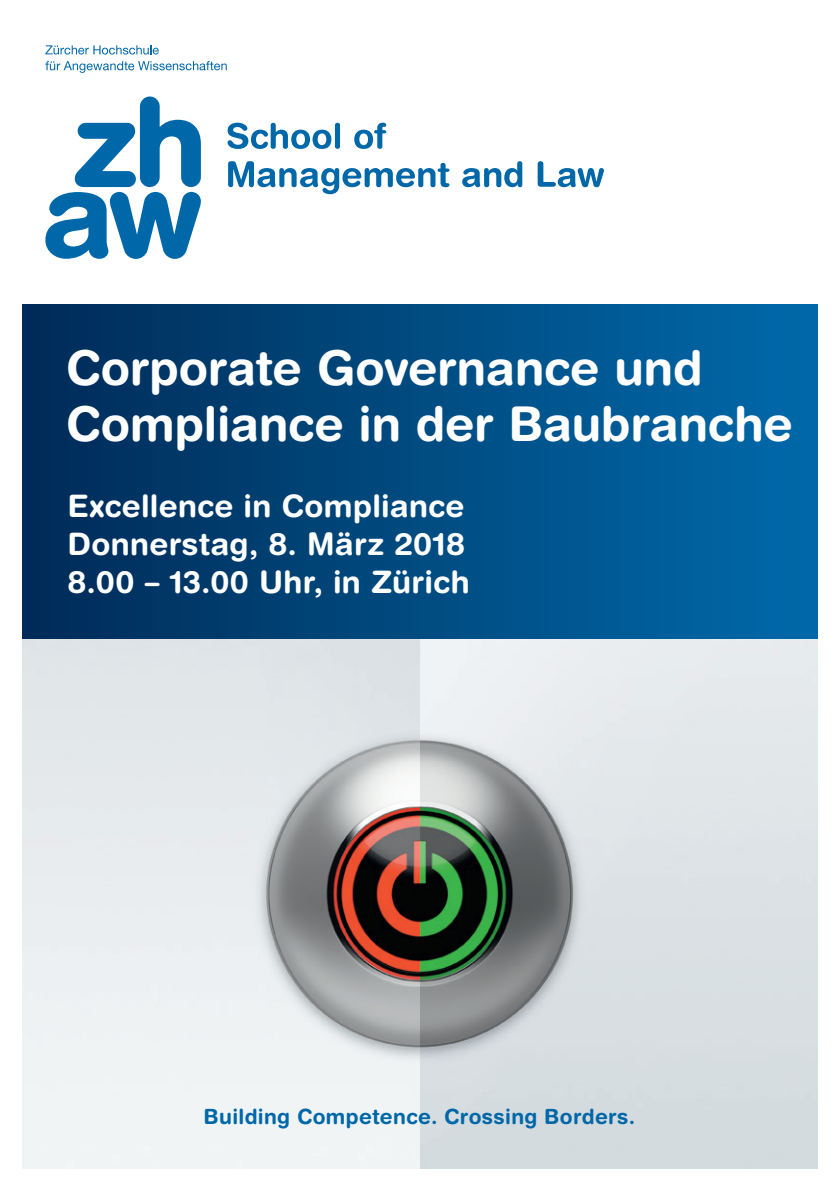
<style>
.page{position:relative;width:840px;height:1191px;background:#fff}
.page>*{position:absolute;margin:0;border:0;box-sizing:border-box;transform-origin:0 0}
.t1{font:700 48px/56px "Helvetica Rounded LT Std";letter-spacing:-.005em;color:#fff}
.t2{font:700 31px/38px "Helvetica Rounded LT Std";letter-spacing:.01em;color:#fff}
.t3{font:700 21px "Helvetica Rounded LT Std";letter-spacing:.015em;color:#0068a9}
</style>
<div class="page">
<img style="left:23px;top:638px;width:793px;height:530px">
<div style="left:23px;top:304px;width:793px;height:334px;background:linear-gradient(to right,#002b57,#006aaa)"></div>
<svg style="left:45px;top:96px;width:156px;height:163px"></svg>
<svg style="left:45px;top:45px;width:114px;height:10px"></svg>
<svg style="left:45px;top:61px;width:182px;height:12px"></svg>
<svg style="left:228px;top:161px;width:221px;height:33px"></svg>
<svg style="left:462px;top:161px;width:60px;height:26px"></svg>
<svg style="left:537px;top:161px;width:66px;height:26px"></svg>
<div style="left:335px;top:123px;width:5px;height:26px;background:#0068a9;border-radius:3px"></div>
<svg style="left:354px;top:123px;width:32px;height:26px"></svg>
<svg style="left:227px;top:123px;width:104px;height:26px"></svg>
<h1 class="t1" style="left:66px;top:339px;width:728px">Corporate Governance und<br>Compliance in der Baubranche</h1>
<p class="t2" style="left:67px;top:486px;width:403px">Excellence in Compliance<br>Donnerstag, 8. März 2018<br>8.00 – 13.00 Uhr, in Zürich</p>
<p class="t3" style="left:203px;top:1104px;width:433px">Building Competence. Crossing Borders.</p>
</div>
